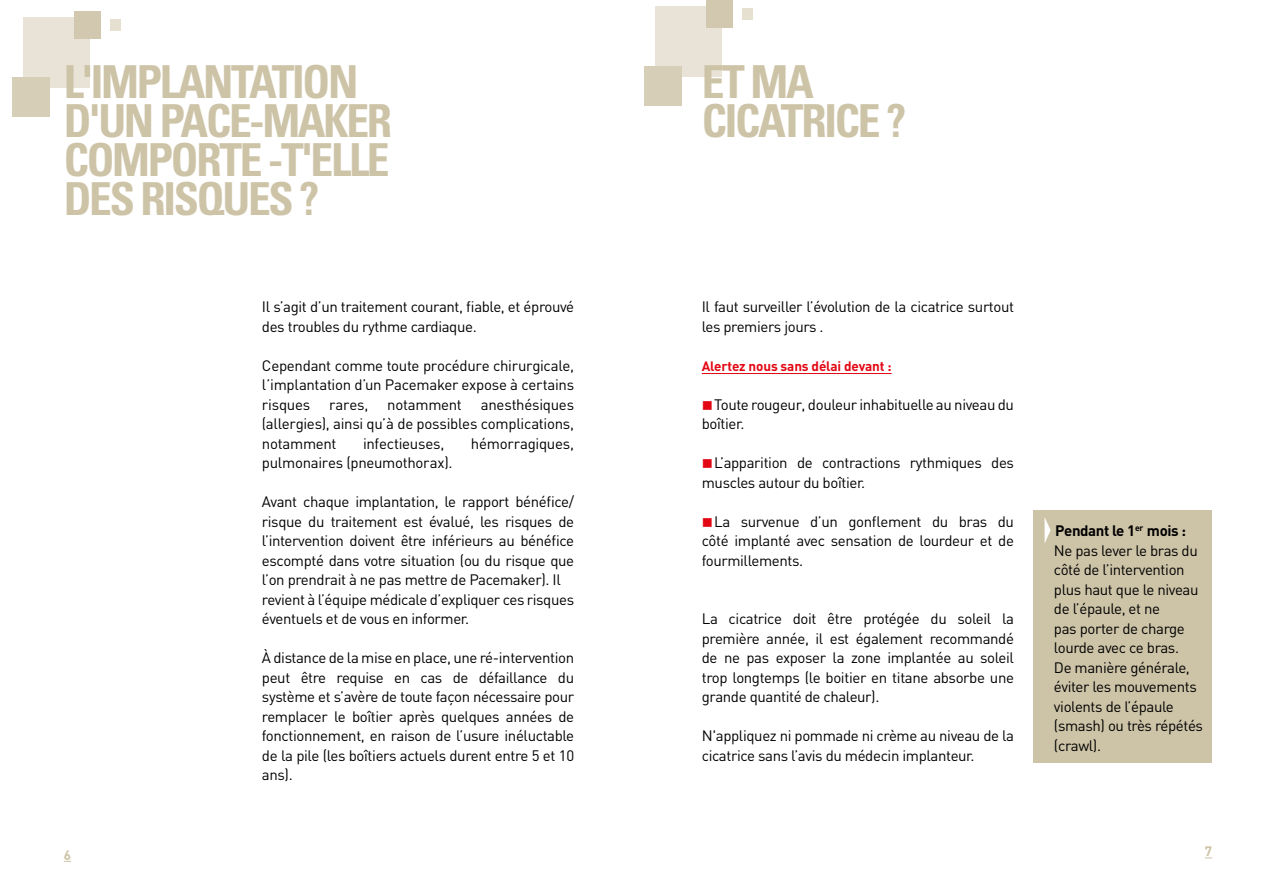
<style>
.page{position:relative;width:1276px;height:893px;background:#fff}
.page>*{position:absolute;margin:0;border:0;box-sizing:border-box;transform-origin:0 0}
.t1{font:700 condensed 45.45px/39px "Univers LT Std";letter-spacing:-.05em;color:#cdc3a7}
.t2{font:15px/19.5px "DIN";letter-spacing:-.025em;color:#000}
.t3{font:700 13.5px "DIN";letter-spacing:-.01em;color:#e30613}
.t4{font:700 13.5px "DIN";color:#cdc3a7}
.s1{color:#e30613}
.s2{font-weight:700}
</style>
<div class="page">
<div style="left:23px;top:18px;width:66px;height:70px;background:#e8e3d6"></div>
<div style="left:75px;top:11px;width:26px;height:28px;background:#d2c8af"></div>
<div style="left:110px;top:19px;width:11px;height:12px;background:#e6e0d1"></div>
<div style="left:13px;top:77px;width:37px;height:40px;background:#d7ceb8"></div>
<hr style="left:702px;top:373px;width:189px;height:1px;background:#e30613">
<div style="left:655px;top:7px;width:66px;height:70px;background:#e8e3d6"></div>
<div style="left:707px;top:1px;width:26px;height:27px;background:#d2c8af"></div>
<div style="left:742px;top:9px;width:11px;height:11px;background:#e6e0d1"></div>
<div style="left:645px;top:67px;width:37px;height:39px;background:#d7ceb8"></div>
<div style="left:1033px;top:510px;width:179px;height:252px;background:#cdc3a7"></div>
<svg style="left:1044px;top:517px;width:6px;height:26px"></svg>
<h1 class="t1" style="left:64px;top:62px;width:330px">L'IMPLANTATION<br>D'UN PACE-MAKER<br>COMPORTE -T'ELLE<br>DES RISQUES ?</h1>
<p class="t2" style="left:262px;top:297px;width:314px">Il s’agit d’un traitement courant, fiable, et éprouvé des troubles du rythme cardiaque.</p>
<p class="t2" style="left:262px;top:355px;width:314px;text-align:justify">Cependant comme toute procédure chirurgicale, l’implantation d’un Pacemaker expose à certains risques</p>
<p class="t2" style="left:262px;top:394px;width:314px;text-align:justify;text-indent:219px">anesthésiques (allergies), ainsi qu’à de possibles complications, notamment</p>
<p class="t2" style="left:329px;top:394px;width:41px">rares,</p>
<p class="t2" style="left:387px;top:394px;width:76px">notamment</p>
<p class="t2" style="left:363px;top:433px;width:83px">infectieuses,</p>
<p class="t2" style="left:471px;top:433px;width:105px">hémorragiques,</p>
<p class="t2" style="left:262px;top:453px;width:192px">pulmonaires (pneumothorax).</p>
<p class="t2" style="left:262px;top:492px;width:314px">Avant chaque implantation, le rapport bénéfice/ risque du traitement est évalué, les risques de l’intervention doivent être inférieurs au bénéfice escompté dans votre situation (ou du risque que l’on prendrait à ne pas mettre de Pacemaker). Il revient à l’équipe médicale d’expliquer ces risques éventuels et de vous en informer.</p>
<p class="t2" style="left:262px;top:648px;width:314px;text-align:justify">À distance de la mise en place, une ré-intervention peut être requise en cas de défaillance du système et s’avère de toute façon nécessaire pour remplacer le boîtier après quelques années de fonctionnement, en raison de l’usure inéluctable de la pile (les boîtiers actuels durent entre 5 et 10 ans).</p>
<h1 class="t1" style="left:702px;top:62px;width:206px">ET MA<br>CICATRICE ?</h1>
<p class="t2" style="left:702px;top:297px;width:314px">Il faut surveiller l’évolution de la cicatrice surtout les premiers jours .</p>
<p class="t3" style="left:702px;top:357px;width:191px">Alertez nous sans délai devant :</p>
<p class="t2" style="left:702px;top:394px;width:314px"><span class="s1">■</span>Toute rougeur, douleur inhabituelle au niveau du boîtier.</p>
<p class="t2" style="left:702px;top:453px;width:314px"><span class="s1">■</span>L’apparition de contractions rythmiques des muscles autour du boîtier.</p>
<p class="t2" style="left:702px;top:511px;width:314px;text-align:justify"><span class="s1">■</span>La survenue d’un gonflement du bras du côté implanté avec sensation de lourdeur et de fourmillements.</p>
<p class="t2" style="left:702px;top:609px;width:314px;text-align:justify">La cicatrice doit être protégée du soleil la première année, il est également recommandé de ne pas exposer la zone implantée au soleil trop longtemps (le boitier en titane absorbe une grande quantité de chaleur).</p>
<p class="t2" style="left:702px;top:726px;width:314px">N'appliquez ni pommade ni crème au niveau de la cicatrice sans l’avis du médecin implanteur.</p>
<p class="t2" style="left:1054px;top:521px;width:151px"><span class="s2">Pendant le 1</span><sup>er</sup> <span class="s2">mois :<br></span>Ne pas lever le bras du côté de l’intervention plus haut que le niveau de l’épaule, et ne<br>pas porter de charge lourde avec ce bras.<br>De manière générale, éviter les mouvements violents de l’épaule (smash) ou très répétés (crawl).</p>
<p class="t4" style="left:64px;top:846px;width:9px">6</p>
<p class="t4" style="left:1204px;top:842px;width:9px">7</p>
</div>
